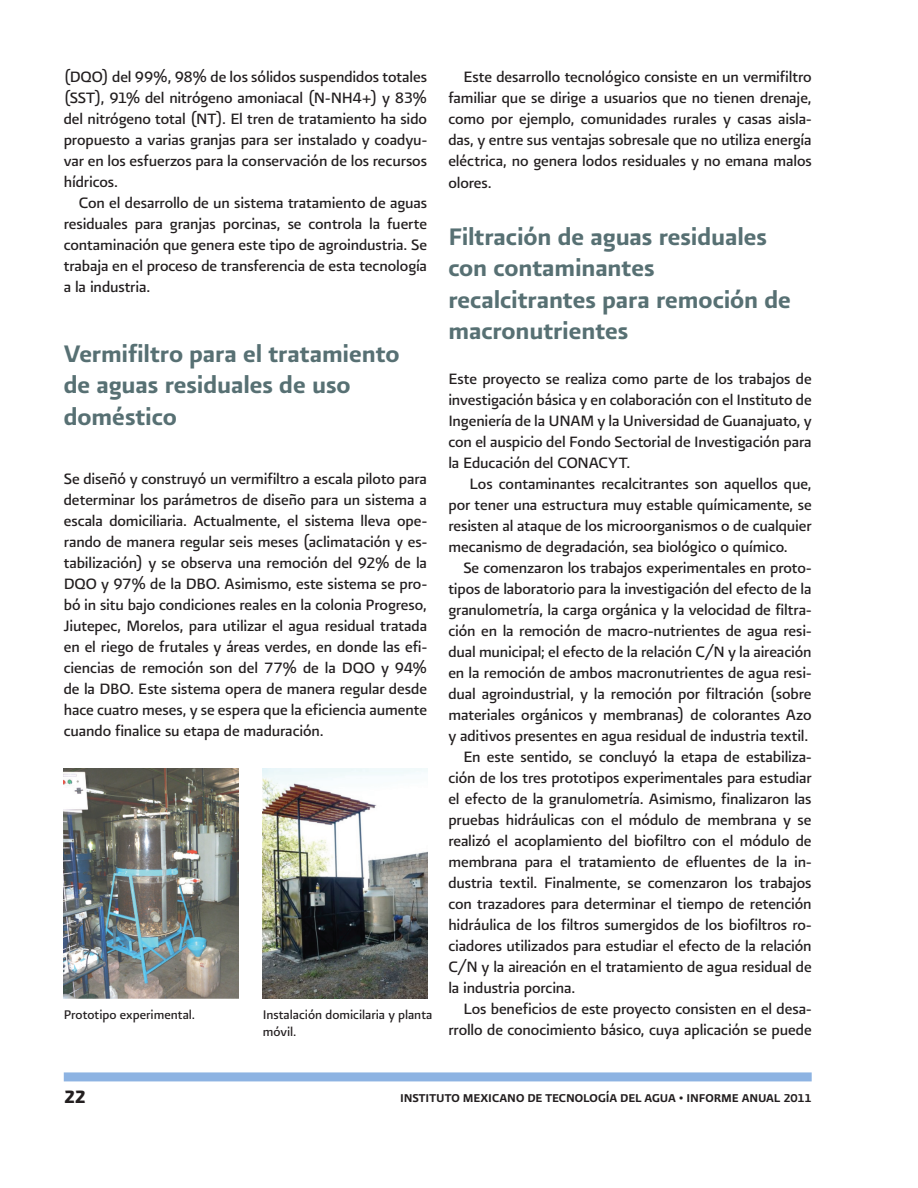
<style>
.page{position:relative;width:918px;height:1188px;background:#fff}
.page>*{position:absolute;margin:0;border:0;box-sizing:border-box;transform-origin:0 0}
.S_a_dos_lineasA{font:28.5px/31.5px "Presidencia Firme";letter-spacing:-.005em;color:#577073}
.SubtituloA{font:28.5px/31.5px "Presidencia Firme";letter-spacing:-.005em;color:#577073}
.t1{font:21px "Presidencia Fuerte";color:#231f20}
.Parrafo{font:18px/21px "Presidencia Base";letter-spacing:-.005em;color:#231f20;text-align:justify}
._1er_parrafo{font:18px/21px "Presidencia Base";letter-spacing:-.005em;color:#231f20;text-align:justify}
.pie_ilus{font:15px/16.5px "Presidencia Base";color:#231f20}
.t2{font:13.5px "Presidencia Firme";letter-spacing:-.005em;color:#231f20}
</style>
<div class="page">
<div style="left:64px;top:1072px;width:748px;height:9px;background:#8db3e2"></div>
<img style="left:64px;top:768px;width:175px;height:230px">
<img style="left:263px;top:768px;width:164px;height:230px">
<p class="Parrafo" style="left:64px;top:66px;width:365px">(DQO) del 99%, 98% de los sólidos suspendidos totales (SST), 91% del nitrógeno amoniacal (N-NH4+) y 83% del nitrógeno total (NT). El tren de tratamiento ha sido propuesto a varias granjas para ser instalado y coadyu&shy;var en los esfuerzos para la conservación de los recursos hídricos.</p>
<p class="Parrafo" style="left:64px;top:192px;width:365px;text-indent:15px">Con el desarrollo de un sistema tratamiento de aguas residuales para granjas porcinas, se controla la fuerte contaminación que genera este tipo de agroindustria. Se trabaja en el proceso de transferencia de esta tecnología a la industria.</p>
<p class="SubtituloA" style="left:64px;top:337px;width:337px">Vermifiltro para el tratamiento de aguas residuales de uso doméstico</p>
<p class="_1er_parrafo" style="left:64px;top:468px;width:365px">Se diseñó y construyó un vermifiltro a escala piloto para determinar los parámetros de diseño para un sistema a escala domiciliaria. Actualmente, el sistema lleva ope&shy;rando de manera regular seis meses (aclimatación y es&shy;tabilización) y se observa una remoción del 92% de la DQO y 97% de la DBO. Asimismo, este sistema se pro&shy;bó in situ bajo condiciones reales en la colonia Progreso, Jiutepec, Morelos, para utilizar el agua residual tratada en el riego de frutales y áreas verdes, en donde las efi&shy;ciencias de remoción son del 77% de la DQO y 94% de la DBO. Este sistema opera de manera regular desde hace cuatro meses, y se espera que la eficiencia aumente cuando finalice su etapa de maduración.</p>
<p class="pie_ilus" style="left:64px;top:1006px;width:133px">Prototipo experimental.</p>
<p class="pie_ilus" style="left:263px;top:1006px;width:171px">Instalación domicilaria y planta móvil.</p>
<p class="Parrafo" style="left:448px;top:66px;width:365px;text-indent:15px">Este desarrollo tecnológico consiste en un vermifiltro familiar que se dirige a usuarios que no tienen drenaje, como por ejemplo, comunidades rurales y casas aisla&shy;das, y entre sus ventajas sobresale que no utiliza energía eléctrica, no genera lodos residuales y no emana malos olores.</p>
<p class="S_a_dos_lineasA" style="left:448px;top:220px;width:344px">Filtración de aguas residuales con contaminantes recalcitrantes para remoción de macronutrientes</p>
<p class="_1er_parrafo" style="left:448px;top:368px;width:365px">Este proyecto se realiza como parte de los trabajos de investigación básica y en colaboración con el Instituto de Ingeniería de la UNAM y la Universidad de Guanajuato, y con el auspicio del Fondo Sectorial de Investigación para la Educación del CONACYT.</p>
<p class="Parrafo" style="left:448px;top:473px;width:365px;text-indent:21px">Los contaminantes recalcitrantes son aquellos que, por tener una estructura muy estable químicamente, se resisten al ataque de los microorganismos o de cualquier mecanismo de degradación, sea biológico o químico.</p>
<p class="Parrafo" style="left:448px;top:557px;width:365px;text-indent:15px">Se comenzaron los trabajos experimentales en proto&shy;tipos de laboratorio para la investigación del efecto de la granulometría, la carga orgánica y la velocidad de filtra&shy;ción en la remoción de macro-nutrientes de agua resi&shy;dual municipal; el efecto de la relación C/N y la aireación en la remoción de ambos macronutrientes de agua resi&shy;dual agroindustrial, y la remoción por filtración (sobre materiales orgánicos y membranas) de colorantes Azo y aditivos presentes en agua residual de industria textil.</p>
<p class="Parrafo" style="left:448px;top:746px;width:365px;text-indent:15px">En este sentido, se concluyó la etapa de estabiliza&shy;ción de los tres prototipos experimentales para estudiar el efecto de la granulometría. Asimismo, finalizaron las pruebas hidráulicas con el módulo de membrana y se realizó el acoplamiento del biofiltro con el módulo de membrana para el tratamiento de efluentes de la in&shy;dustria textil. Finalmente, se comenzaron los trabajos con trazadores para determinar el tiempo de retención hidráulica de los filtros sumergidos de los biofiltros ro&shy;ciadores utilizados para estudiar el efecto de la relación C/N y la aireación en el tratamiento de agua residual de la industria porcina.</p>
<p class="Parrafo" style="left:448px;top:998px;width:365px;text-align:right">Los beneficios de este proyecto consisten en el desa&shy;rrollo de conocimiento básico, cuya aplicación se puede</p>
<p class="t1" style="left:64px;top:1085px;width:24px">22</p>
<p class="t2" style="left:400px;top:1090px;width:413px">INSTITUTO MEXICANO DE TECNOLOGÍA DEL AGUA • INFORME ANUAL 2011</p>
</div>
